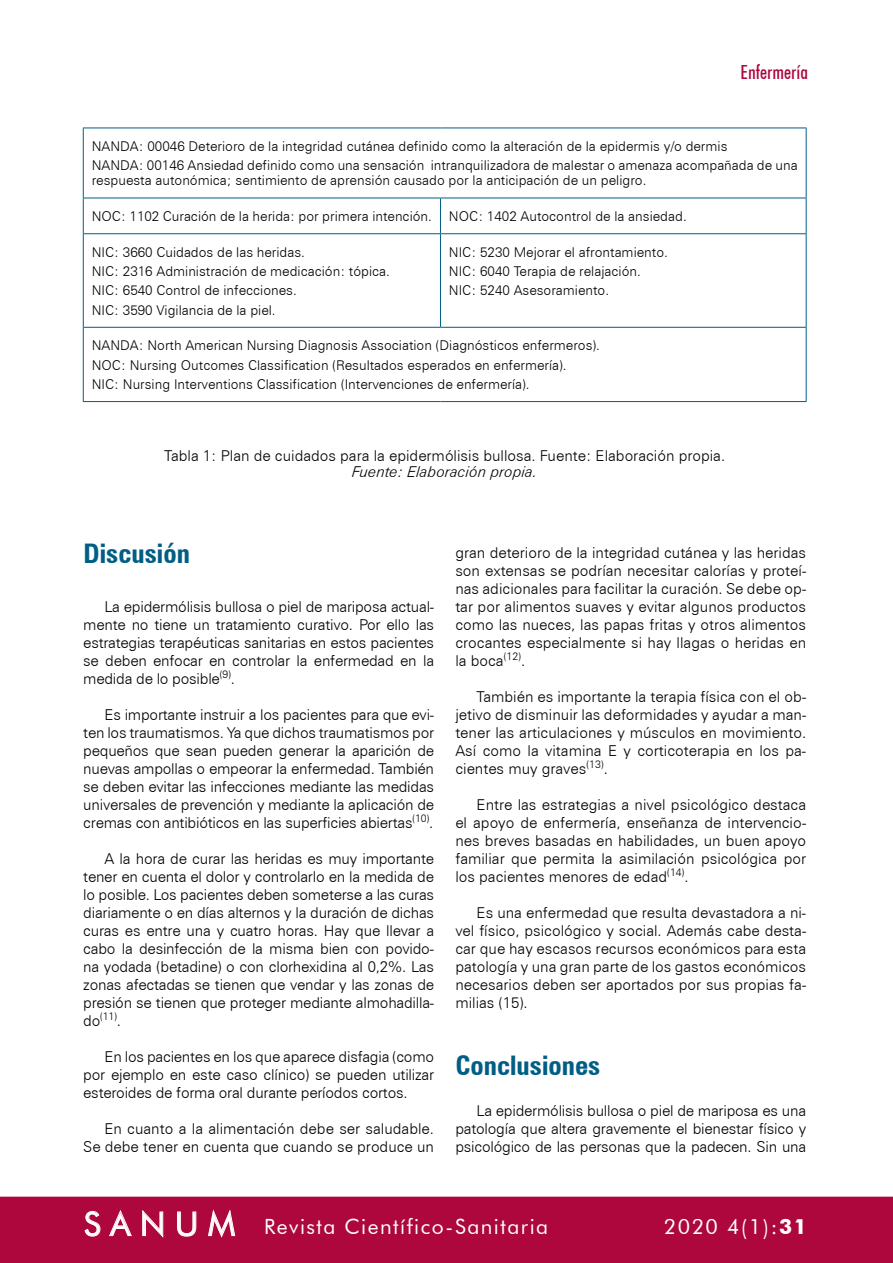
<style>
.page{position:relative;width:893px;height:1263px;background:#fff}
.page>*{position:absolute;margin:0;border:0;box-sizing:border-box;transform-origin:0 0}
.t1{font:700 condensed 27px "Zurich BT";color:#005e85}
.t2{font:21px "Futura BT";letter-spacing:.07em;color:#fff}
.t3{font:500 condensed 19.5px "Futura BT";color:#ad073d}
.t4{font:300 15px/18px "Zurich BT";color:#000;text-align:justify}
.t5{font:italic 300 15px "Zurich BT";color:#000}
.t6{font:300 13.5px/19.2px "Zurich BT";color:#000}
.t7{font:300 10.5px "Zurich BT";color:#000}
.s1{font-size:15px}
.s2{font-size:33px}
.s3{font-weight:700}
</style>
<div class="page">
<div style="left:0;top:1197px;width:893px;height:66px;background:#ad073d"></div>
<hr style="left:83px;top:128px;width:357px;height:1px;background:#005e85">
<hr style="left:440px;top:128px;width:366px;height:1px;background:#005e85">
<hr style="left:83px;top:198px;width:357px;height:1px;background:#005e85">
<hr style="left:440px;top:198px;width:366px;height:1px;background:#005e85">
<hr style="left:440px;top:198px;width:1px;height:35px;background:#005e85">
<hr style="left:83px;top:233px;width:357px;height:1px;background:#005e85">
<hr style="left:440px;top:233px;width:366px;height:1px;background:#005e85">
<hr style="left:440px;top:234px;width:1px;height:93px;background:#005e85">
<hr style="left:83px;top:327px;width:357px;height:1px;background:#005e85">
<hr style="left:440px;top:327px;width:366px;height:1px;background:#005e85">
<hr style="left:83px;top:401px;width:357px;height:1px;background:#005e85">
<hr style="left:440px;top:401px;width:366px;height:1px;background:#005e85">
<hr style="left:83px;top:128px;width:1px;height:70px;background:#005e85">
<hr style="left:806px;top:128px;width:1px;height:70px;background:#005e85">
<hr style="left:83px;top:198px;width:1px;height:35px;background:#005e85">
<hr style="left:806px;top:198px;width:1px;height:35px;background:#005e85">
<hr style="left:83px;top:234px;width:1px;height:93px;background:#005e85">
<hr style="left:806px;top:234px;width:1px;height:93px;background:#005e85">
<hr style="left:83px;top:328px;width:1px;height:73px;background:#005e85">
<hr style="left:806px;top:328px;width:1px;height:73px;background:#005e85">
<h3 class="t3" style="left:740px;top:60px;width:69px">Enfermería</h3>
<p class="t6" style="left:92px;top:136px;width:707px">NANDA: 00046 Deterioro de la integridad cutánea definido como la alteración de la epidermis y/o dermis<br>NANDA: 00146 Ansiedad definido como una sensación intranquilizadora de malestar o amenaza acompañada de una</p>
<p class="t6" style="left:92px;top:171px;width:556px">respuesta autonómica; sentimiento de aprensión causado por la anticipación de un peligro.</p>
<p class="t6" style="left:92px;top:206px;width:342px">NOC: 1102 Curación de la herida: por primera intención.</p>
<p class="t6" style="left:449px;top:206px;width:239px">NOC: 1402 Autocontrol de la ansiedad.</p>
<p class="t6" style="left:92px;top:242px;width:300px">NIC: 3660 Cuidados de las heridas.<br>NIC: 2316 Administración de medicación: tópica.<br>NIC: 6540 Control de infecciones.<br>NIC: 3590 Vigilancia de la piel.</p>
<p class="t6" style="left:449px;top:242px;width:220px">NIC: 5230 Mejorar el afrontamiento.<br>NIC: 6040 Terapia de relajación.<br>NIC: 5240 Asesoramiento.</p>
<p class="t6" style="left:92px;top:336px;width:510px">NANDA: North American Nursing Diagnosis Association (Diagnósticos enfermeros).<br>NOC: Nursing Outcomes Classification (Resultados esperados en enfermería).<br>NIC: Nursing Interventions Classification (Intervenciones de enfermería).</p>
<p class="t4" style="left:164px;top:446px;width:562px">Tabla 1: Plan de cuidados para la epidermólisis bullosa. Fuente: Elaboración propia.</p>
<p class="t5" style="left:352px;top:463px;width:187px">Fuente: Elaboración propia.</p>
<h1 class="t1" style="left:83px;top:537px;width:108px">Discusión</h1>
<p class="t4" style="left:83px;top:598px;width:352px;text-indent:21px">La epidermólisis bullosa o piel de mariposa actual&shy;mente no tiene un tratamiento curativo. Por ello las estrategias terapéuticas sanitarias en estos pacientes se deben enfocar en controlar la enfermedad en la medida de lo posible<sup>(9)</sup>.</p>
<p class="t4" style="left:83px;top:706px;width:352px;text-indent:21px">Es importante instruir a los pacientes para que evi&shy;ten los traumatismos. Ya que dichos traumatismos por pequeños que sean pueden generar la aparición de nuevas ampollas o empeorar la enfermedad. También se deben evitar las infecciones mediante las medidas universales de prevención y mediante la aplicación de cremas con antibióticos en las superficies abiertas<sup>(10)</sup>.</p>
<p class="t4" style="left:83px;top:850px;width:352px;text-indent:21px">A la hora de curar las heridas es muy importante tener en cuenta el dolor y controlarlo en la medida de lo posible. Los pacientes deben someterse a las curas diariamente o en días alternos y la duración de dichas curas es entre una y cuatro horas. Hay que llevar a cabo la desinfección de la misma bien con povido&shy;na yodada (betadine) o con clorhexidina al 0,2%. Las zonas afectadas se tienen que vendar y las zonas de presión se tienen que proteger mediante almohadilla-</p>
<p class="t7" style="left:83px;top:1010px;width:39px"><span class="s1">do</span>(11)<span class="s1">.</span></p>
<p class="t4" style="left:83px;top:1048px;width:352px;text-indent:21px">En los pacientes en los que aparece disfagia (como por ejemplo en este caso clínico) se pueden utilizar esteroides de forma oral durante períodos cortos.</p>
<p class="t4" style="left:83px;top:1120px;width:352px;text-align:right">En cuanto a la alimentación debe ser saludable.<br>Se debe tener en cuenta que cuando se produce un</p>
<p class="t4" style="left:455px;top:544px;width:352px">gran deterioro de la integridad cutánea y las heridas son extensas se podrían necesitar calorías y proteí&shy;nas adicionales para facilitar la curación. Se debe op&shy;tar por alimentos suaves y evitar algunos productos como las nueces, las papas fritas y otros alimentos crocantes especialmente si hay llagas o heridas en la boca<sup>(12)</sup>.</p>
<p class="t4" style="left:455px;top:688px;width:352px;text-indent:21px">También es importante la terapia física con el ob&shy;jetivo de disminuir las deformidades y ayudar a man&shy;tener las articulaciones y músculos en movimiento.<br>Así como la vitamina E y corticoterapia en los pa&shy;cientes muy graves<sup>(13)</sup>.</p>
<p class="t4" style="left:455px;top:796px;width:352px;text-indent:21px">Entre las estrategias a nivel psicológico destaca el apoyo de enfermería, enseñanza de intervencio&shy;nes breves basadas en habilidades, un buen apoyo familiar que permita la asimilación psicológica por los pacientes menores de edad<sup>(14)</sup>.</p>
<p class="t4" style="left:455px;top:904px;width:352px;text-indent:21px">Es una enfermedad que resulta devastadora a ni&shy;vel físico, psicológico y social. Además cabe desta&shy;car que hay escasos recursos económicos para esta patología y una gran parte de los gastos económicos necesarios deben ser aportados por sus propias fa&shy;milias (15).</p>
<h1 class="t1" style="left:455px;top:1048px;width:146px">Conclusiones</h1>
<p class="t4" style="left:455px;top:1102px;width:352px;text-indent:21px">La epidermólisis bullosa o piel de mariposa es una patología que altera gravemente el bienestar físico y psicológico de las personas que la padecen. Sin una</p>
<h2 class="t2" style="left:84px;top:1214px;width:466px"><span class="s2">S A N U M</span> Revista Científico-Sanitaria</h2>
<h2 class="t2" style="left:664px;top:1214px;width:144px">2020 4(1):<span class="s3">31</span></h2>
</div>
